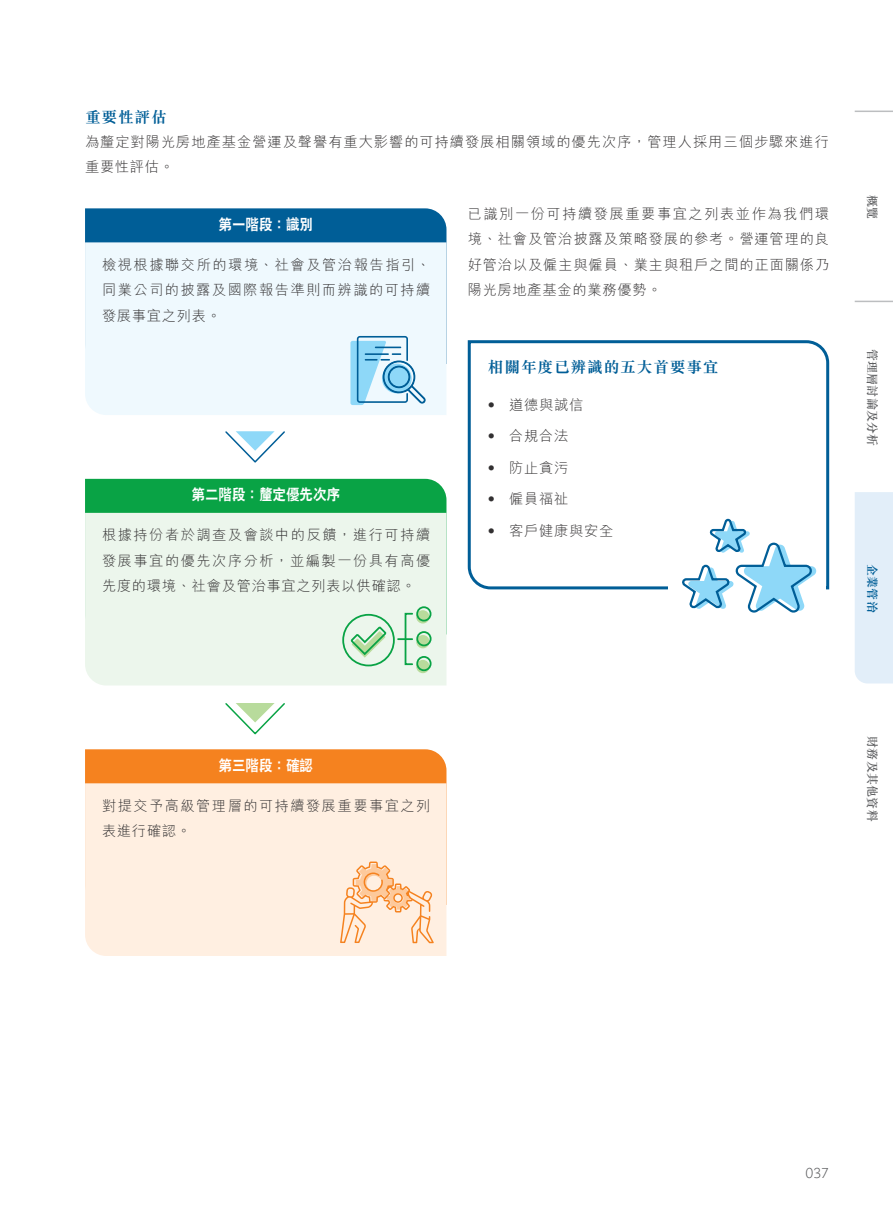
<style>
.page{position:relative;width:893px;height:1212px;background:#fff}
.page>*{position:absolute;margin:0;border:0;box-sizing:border-box;transform-origin:0 0}
.t1{font:700 15.75px "M Sung HK";letter-spacing:.05em;color:#005e97}
.t2{font:800 15px "C Hei 2 HK";color:#fff;scale:.9 1}
.t3{font:300 14.25px/25.5px "M Hei HK";letter-spacing:.065em;color:#323031;text-align:justify}
.t4{font:300 14.25px/25.5px "M Hei HK";letter-spacing:.1em;color:#323031}
.t5{font:300 14.25px "PMN Caecilia W01 45";color:#58595b}
.t6{font:500 12px "M Sung HK";letter-spacing:.02em;color:#58595b}
.t7{font:700 12px "M Sung HK";color:#005e97}
.s1{font-family:"Univers LT Std"}
</style>
<div class="page">
<div style="left:855px;top:492px;width:38px;height:191px;background:#e2eef9"></div>
<hr style="left:855px;top:111px;width:38px;height:1px;background:#bcbec0">
<hr style="left:855px;top:301px;width:38px;height:1px;background:#bcbec0">
<div style="left:85px;top:208px;width:361px;height:34px;background:#005e97"></div>
<div style="left:85px;top:242px;width:361px;height:173px;background:#eff9fe"></div>
<div style="left:85px;top:479px;width:361px;height:34px;background:#09a345"></div>
<div style="left:85px;top:513px;width:361px;height:172px;background:#ecf6ec"></div>
<div style="left:85px;top:749px;width:361px;height:34px;background:#f5821f"></div>
<div style="left:85px;top:783px;width:361px;height:173px;background:#ffefe1"></div>
<svg style="left:467px;top:340px;width:363px;height:250px"></svg>
<div style="left:668px;top:586px;width:158px;height:9px;background:#fff"></div>
<svg style="left:680px;top:518px;width:137px;height:95px"></svg>
<svg style="left:225px;top:431px;width:60px;height:32px"></svg>
<svg style="left:225px;top:703px;width:60px;height:32px"></svg>
<svg style="left:340px;top:861px;width:94px;height:82px;background:#fddabd"></svg>
<div style="left:416px;top:635px;width:13px;height:13px;background:#b8db9c;border-radius:50%"></div>
<svg style="left:416px;top:610px;width:13px;height:13px"></svg>
<div style="left:416px;top:660px;width:13px;height:13px;background:#b8db9c;border-radius:50%"></div>
<div style="left:416px;top:631px;width:16px;height:15px;border:2px solid #09a345;border-radius:50%"></div>
<div style="left:416px;top:606px;width:15px;height:15px;border:2px solid #09a345;border-radius:50%"></div>
<div style="left:416px;top:656px;width:16px;height:15px;border:2px solid #09a345;border-radius:50%"></div>
<div style="left:342px;top:614px;width:53px;height:52px;border:2px solid #09a345;border-radius:50%"></div>
<svg style="left:349px;top:625px;width:39px;height:33px"></svg>
<div style="left:405px;top:613px;width:8px;height:52px;border:2px solid #09a345"></div>
<svg style="left:398px;top:638px;width:14px;height:2px"></svg>
<svg style="left:350px;top:336px;width:76px;height:69px"></svg>
<p class="t1" style="left:85px;top:109px;width:83px">重要性評估</p>
<p class="t3" style="left:85px;top:129px;width:745px">為釐定對陽光房地產基金營運及聲譽有重大影響的可持續發展相關領域的優先次序，管理人採用三個步驟來進行重要性評估。</p>
<p class="t3" style="left:468px;top:200px;width:363px">已識別一份可持續發展重要事宜之列表並作為我們環境、社會及管治披露及策略發展的參考。營運管理的良好管治以及僱主與僱員、業主與租戶之間的正面關係乃陽光房地產基金的業務優勢。</p>
<p class="t2" style="left:218px;top:216px;width:106px">第一階段：識別</p>
<p class="t3" style="left:102px;top:251px;width:330px">檢視根據聯交所的環境、社會及管治報告指引、同業公司的披露及國際報告準則而辨識的可持續發展事宜之列表。</p>
<p class="t2" style="left:191px;top:487px;width:167px">第二階段：釐定優先次序</p>
<p class="t3" style="left:102px;top:522px;width:330px">根據持份者於調查及會談中的反饋，進行可持續發展事宜的優先次序分析，並編製一份具有高優先度的環境、社會及管治事宜之列表以供確認。</p>
<p class="t1" style="left:488px;top:359px;width:232px">相關年度已辨識的五大首要事宜</p>
<p class="t3" style="left:488px;top:391px;width:97px"><span class="s1">•</span> 道德與誠信</p>
<p class="t3" style="left:488px;top:423px;width:82px"><span class="s1">•</span> 合規合法</p>
<p class="t3" style="left:488px;top:454px;width:82px"><span class="s1">•</span> 防止貪污</p>
<p class="t3" style="left:488px;top:486px;width:82px"><span class="s1">•</span> 僱員福祉</p>
<p class="t3" style="left:488px;top:517px;width:127px"><span class="s1">•</span> 客戶健康與安全</p>
<p class="t6" style="left:881px;top:195px;width:26px;rotate:90deg">概覽</p>
<p class="t6" style="left:881px;top:349px;width:99px;rotate:90deg">管理層討論及分析</p>
<p class="t7" style="left:878px;top:564px;width:50px;rotate:90deg">企業管治</p>
<p class="t2" style="left:218px;top:757px;width:106px">第三階段：確認</p>
<p class="t4" style="left:102px;top:792px;width:330px">對提交予高級管理層的可持續發展重要事宜之列表進行確認。</p>
<p class="t6" style="left:881px;top:736px;width:87px;rotate:90deg">財務及其他資料</p>
<p class="t5" style="left:805px;top:1165px;width:25px">037</p>
</div>
